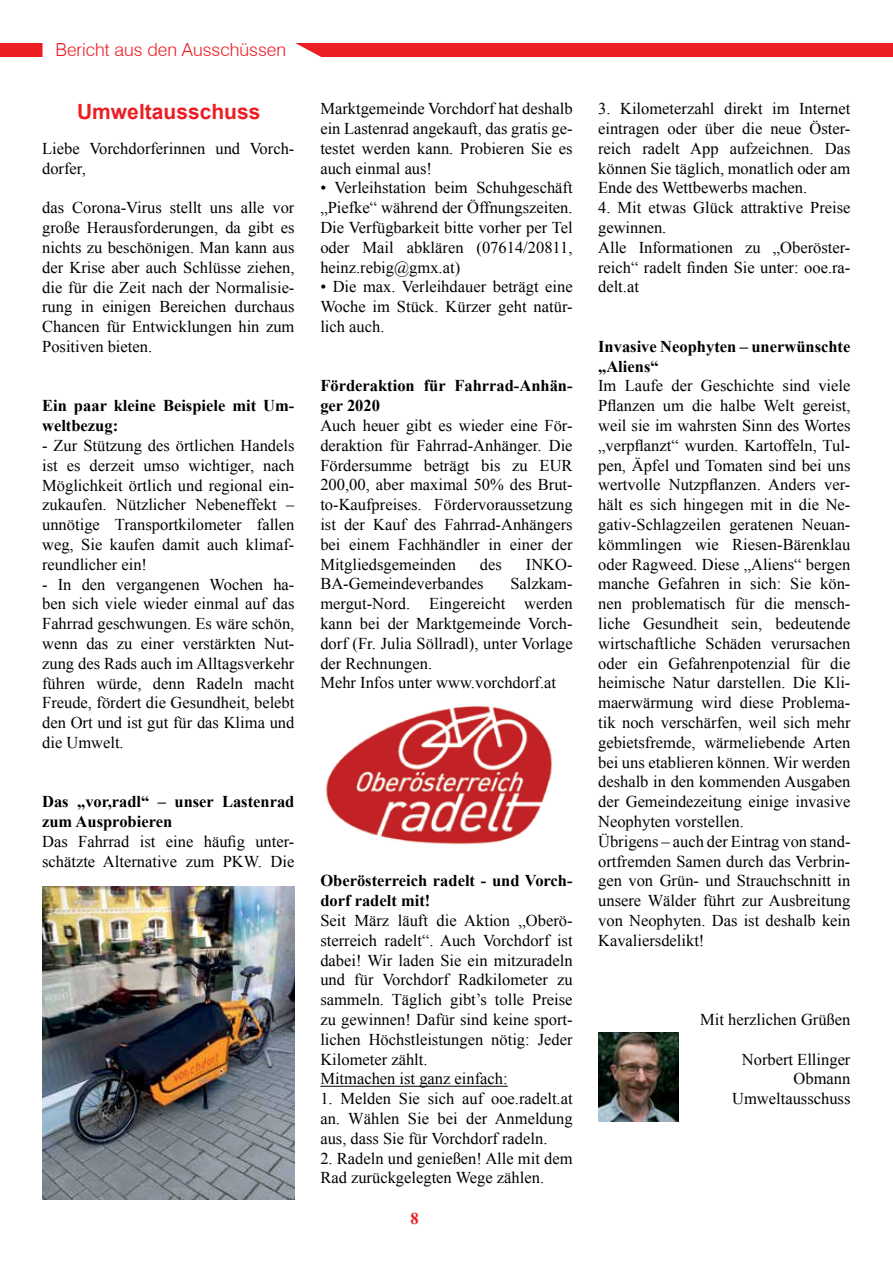
<style>
.page{position:relative;width:893px;height:1263px;background:#fff}
.page>*{position:absolute;margin:0;border:0;box-sizing:border-box;transform-origin:0 0}
.t1{font:700 21px "Arial";color:#ed1d24}
.t2{font:300 18px "Swiss 721 BT";color:#ed1d24}
.t3{font:16.5px/19.8px "Times New Roman";color:#000;text-align:justify}
.t4{font:700 16.5px/19.8px "Times New Roman";color:#000}
.t5{font:700 16.5px "Times New Roman";color:#ed1d24}
</style>
<div class="page">
<div style="left:0;top:43px;width:893px;height:13px;background:#ed1d24"></div>
<div style="left:43px;top:43px;width:281px;height:14px;background:#fff"></div>
<hr style="left:320px;top:1086px;width:188px;height:1px;background:#000">
<img style="left:598px;top:1032px;width:80px;height:89px">
<img style="left:326px;top:706px;width:227px;height:139px">
<img style="left:42px;top:887px;width:253px;height:312px">
<p class="t2" style="left:55px;top:39px;width:232px">Bericht aus den Ausschüssen</p>
<p class="t1" style="left:77px;top:98px;width:185px">Umweltausschuss</p>
<p class="t3" style="left:42px;top:138px;width:254px">Liebe Vorchdorferinnen und Vorch&shy;dorfer,</p>
<p class="t3" style="left:42px;top:198px;width:254px">das Corona-Virus stellt uns alle vor große Herausforderungen, da gibt es nichts zu beschönigen. Man kann aus der Krise aber auch Schlüsse ziehen, die für die Zeit nach der Normalisie&shy;rung in einigen Bereichen durchaus Chancen für Entwicklungen hin zum Positiven bieten.</p>
<p class="t4" style="left:42px;top:395px;width:254px">Ein paar kleine Beispiele mit Um&shy;weltbezug:</p>
<p class="t3" style="left:42px;top:435px;width:254px">- Zur Stützung des örtlichen Handels ist es derzeit umso wichtiger, nach Möglichkeit örtlich und regional ein&shy;zukaufen. Nützlicher Nebeneffekt – unnötige Transportkilometer fallen weg, Sie kaufen damit auch klimaf&shy;reundlicher ein!</p>
<p class="t3" style="left:42px;top:574px;width:254px">- In den vergangenen Wochen ha&shy;ben sich viele wieder einmal auf das Fahrrad geschwungen. Es wäre schön, wenn das zu einer verstärkten Nut&shy;zung des Rads auch im Alltagsverkehr führen würde, denn Radeln macht Freude, fördert die Gesundheit, belebt den Ort und ist gut für das Klima und die Umwelt.</p>
<p class="t4" style="left:42px;top:791px;width:254px">Das „vor,radl“ – unser Lastenrad zum Ausprobieren</p>
<p class="t3" style="left:42px;top:831px;width:254px">Das Fahrrad ist eine häufig unter&shy;schätzte Alternative zum PKW. Die</p>
<p class="t3" style="left:320px;top:98px;width:254px">Marktgemeinde Vorchdorf hat deshalb ein Lastenrad angekauft, das gratis ge&shy;testet werden kann. Probieren Sie es auch einmal aus!</p>
<p class="t3" style="left:320px;top:178px;width:254px">• Verleihstation beim Schuhgeschäft „Piefke“ während der Öffnungszeiten.<br>Die Verfügbarkeit bitte vorher per Tel oder Mail abklären (07614/20811, heinz.rebig@gmx.at)</p>
<p class="t3" style="left:320px;top:277px;width:254px">• Die max. Verleihdauer beträgt eine Woche im Stück. Kürzer geht natür&shy;lich auch.</p>
<p class="t4" style="left:320px;top:375px;width:254px">Förderaktion für Fahrrad-Anhän&shy;ger 2020</p>
<p class="t3" style="left:320px;top:415px;width:254px">Auch heuer gibt es wieder eine För&shy;deraktion für Fahrrad-Anhänger. Die Fördersumme beträgt bis zu EUR 200,00, aber maximal 50% des Brut&shy;to-Kaufpreises. Fördervoraussetzung ist der Kauf des Fahrrad-Anhängers bei einem Fachhändler in einer der Mitgliedsgemeinden</p>
<p class="t3" style="left:480px;top:554px;width:23px">des</p>
<p class="t3" style="left:526px;top:554px;width:48px">INKO-</p>
<p class="t3" style="left:320px;top:574px;width:165px">BA-Gemeindeverbandes</p>
<p class="t3" style="left:320px;top:574px;width:254px;text-align:left;text-indent:190px">Salzkam&shy;mergut-Nord. Eingereicht werden kann bei der Marktgemeinde Vorch&shy;dorf (Fr. Julia Söllradl), unter Vorlage der Rechnungen.<br>Mehr Infos unter www.vorchdorf.at</p>
<p class="t4" style="left:320px;top:870px;width:254px">Oberösterreich radelt - und Vorch&shy;dorf radelt mit!</p>
<p class="t3" style="left:320px;top:910px;width:254px;text-align:left">Seit März läuft die Aktion „Oberö&shy;sterreich radelt“. Auch Vorchdorf ist dabei! Wir laden Sie ein mitzuradeln und für Vorchdorf Radkilometer zu sammeln. Täglich gibt’s tolle Preise zu gewinnen! Dafür sind keine sport&shy;lichen Höchstleistungen nötig: Jeder Kilometer zählt.<br>Mitmachen ist ganz einfach:</p>
<p class="t3" style="left:320px;top:1088px;width:254px">1. Melden Sie sich auf ooe.radelt.at an. Wählen Sie bei der Anmeldung aus, dass Sie für Vorchdorf radeln.</p>
<p class="t3" style="left:320px;top:1148px;width:254px">2. Radeln und genießen! Alle mit dem<br>Rad zurückgelegten Wege zählen.</p>
<p class="t5" style="left:410px;top:1207px;width:10px">8</p>
<p class="t3" style="left:598px;top:98px;width:254px">3. Kilometerzahl direkt im Internet eintragen oder über die neue Öster&shy;reich radelt App aufzeichnen. Das können Sie täglich, monatlich oder am Ende des Wettbewerbs machen.</p>
<p class="t3" style="left:598px;top:197px;width:254px;text-align:left">4. Mit etwas Glück attraktive Preise gewinnen.<br>Alle Informationen zu „Oberöster&shy;reich“ radelt finden Sie unter: ooe.ra&shy;delt.at</p>
<p class="t4" style="left:598px;top:336px;width:254px">Invasive Neophyten – unerwünschte „Aliens“</p>
<p class="t3" style="left:598px;top:376px;width:254px;text-align:left">Im Laufe der Geschichte sind viele Pflanzen um die halbe Welt gereist, weil sie im wahrsten Sinn des Wortes „verpflanzt“ wurden. Kartoffeln, Tul&shy;pen, Äpfel und Tomaten sind bei uns wertvolle Nutzpflanzen. Anders ver&shy;hält es sich hingegen mit in die Ne&shy;gativ-Schlagzeilen geratenen Neuan&shy;kömmlingen wie Riesen-Bärenklau oder Ragweed. Diese „Aliens“ bergen manche Gefahren in sich: Sie kön&shy;nen problematisch für die mensch&shy;liche Gesundheit sein, bedeutende wirtschaftliche Schäden verursachen oder ein Gefahrenpotenzial für die heimische Natur darstellen. Die Kli&shy;maerwärmung wird diese Problema&shy;tik noch verschärfen, weil sich mehr gebietsfremde, wärmeliebende Arten bei uns etablieren können. Wir werden deshalb in den kommenden Ausgaben der Gemeindezeitung einige invasive Neophyten vorstellen.<br>Übrigens – auch der Eintrag von stand&shy;ortfremden Samen durch das Verbrin&shy;gen von Grün- und Strauchschnitt in unsere Wälder führt zur Ausbreitung von Neophyten. Das ist deshalb kein Kavaliersdelikt!</p>
<p class="t3" style="left:700px;top:1009px;width:152px">Mit herzlichen Grüßen</p>
<p class="t3" style="left:732px;top:1049px;width:120px;text-align:right">Norbert Ellinger<br>Obmann<br>Umweltausschuss</p>
</div>
